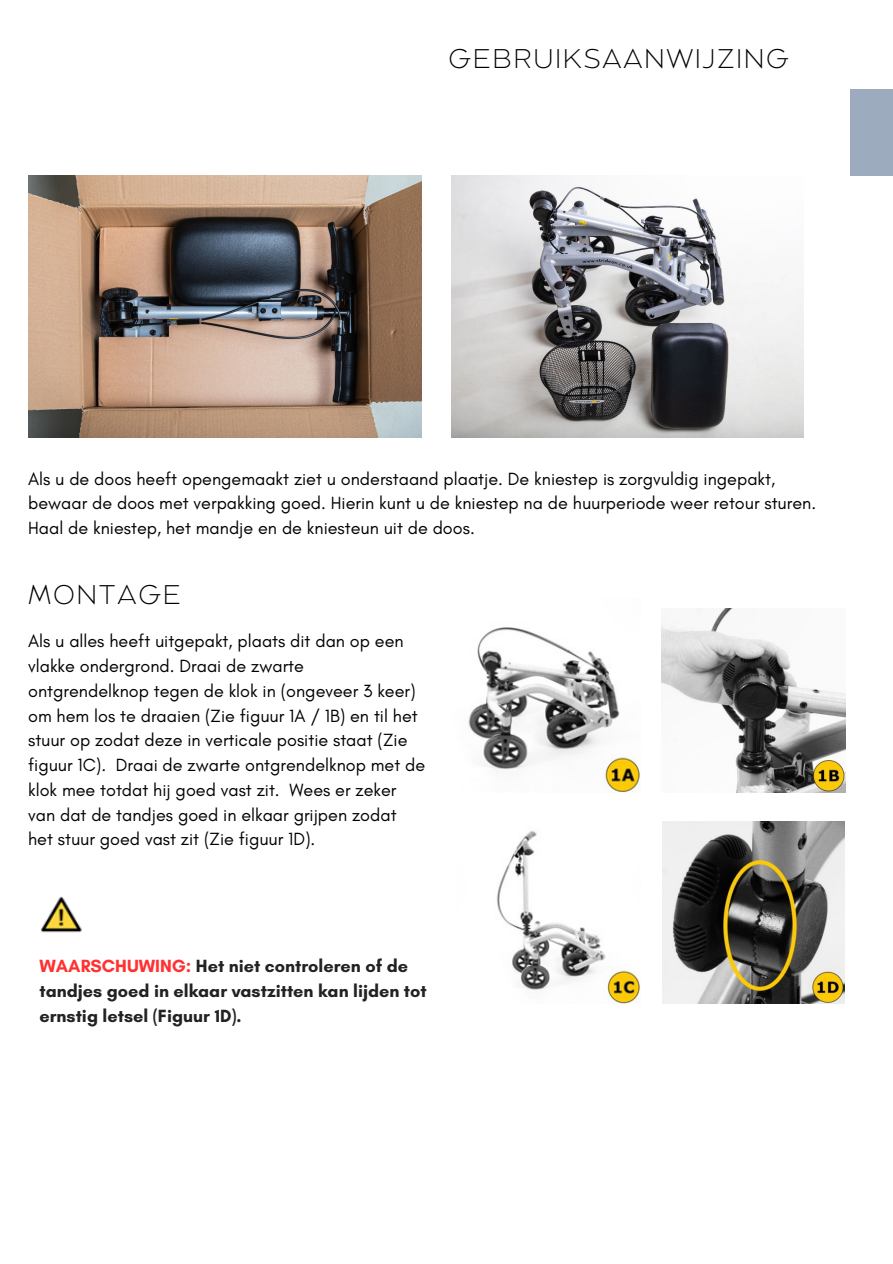
<style>
.page{position:relative;width:893px;height:1264px;background:#fff}
.page>*{position:absolute;margin:0;border:0;box-sizing:border-box;transform-origin:0 0}
.t1{font:200 27px "Balgin";letter-spacing:.07em;color:#000}
.t2{font:18px/24.8px "Glacial Indifference";color:#000}
.t3{font:700 18px/24.8px "Glacial Indifference";color:#222}
.s1{color:#ff3131}
</style>
<div class="page">
<div style="left:850px;top:89px;width:42px;height:87px;background:#9dabbe"></div>
<img style="left:28px;top:176px;width:394px;height:262px">
<img style="left:451px;top:176px;width:352px;height:262px">
<img style="left:468px;top:627px;width:173px;height:165px">
<img style="left:661px;top:608px;width:184px;height:184px">
<img style="left:497px;top:831px;width:143px;height:172px">
<img style="left:662px;top:821px;width:182px;height:182px">
<img style="left:41px;top:896px;width:41px;height:37px">
<h1 class="t1" style="left:448px;top:41px;width:342px">GEBRUIKSAANWIJZING</h1>
<p class="t2" style="left:28px;top:466px;width:789px">Als u de doos heeft opengemaakt ziet u onderstaand plaatje. De kniestep is zorgvuldig ingepakt, bewaar de doos met verpakking goed. Hierin kunt u de kniestep na de huurperiode weer retour sturen.<br>Haal de kniestep, het mandje en de kniesteun uit de doos.</p>
<h1 class="t1" style="left:28px;top:577px;width:154px">MONTAGE</h1>
<p class="t2" style="left:28px;top:629px;width:398px">Als u alles heeft uitgepakt, plaats dit dan op een vlakke ondergrond. Draai de zwarte ontgrendelknop tegen de klok in (ongeveer 3 keer) om hem los te draaien (Zie figuur 1A / 1B) en til het stuur op zodat deze in verticale positie staat (Zie figuur 1C). Draai de zwarte ontgrendelknop met de klok mee totdat hij goed vast zit. Wees er zeker van dat de tandjes goed in elkaar grijpen zodat het stuur goed vast zit (Zie figuur 1D).</p>
<p class="t3" style="left:39px;top:953px;width:389px"><span class="s1">WAARSCHUWING:</span> Het niet controleren of de tandjes goed in elkaar vastzitten kan lijden tot ernstig letsel (Figuur 1D).</p>
</div>
